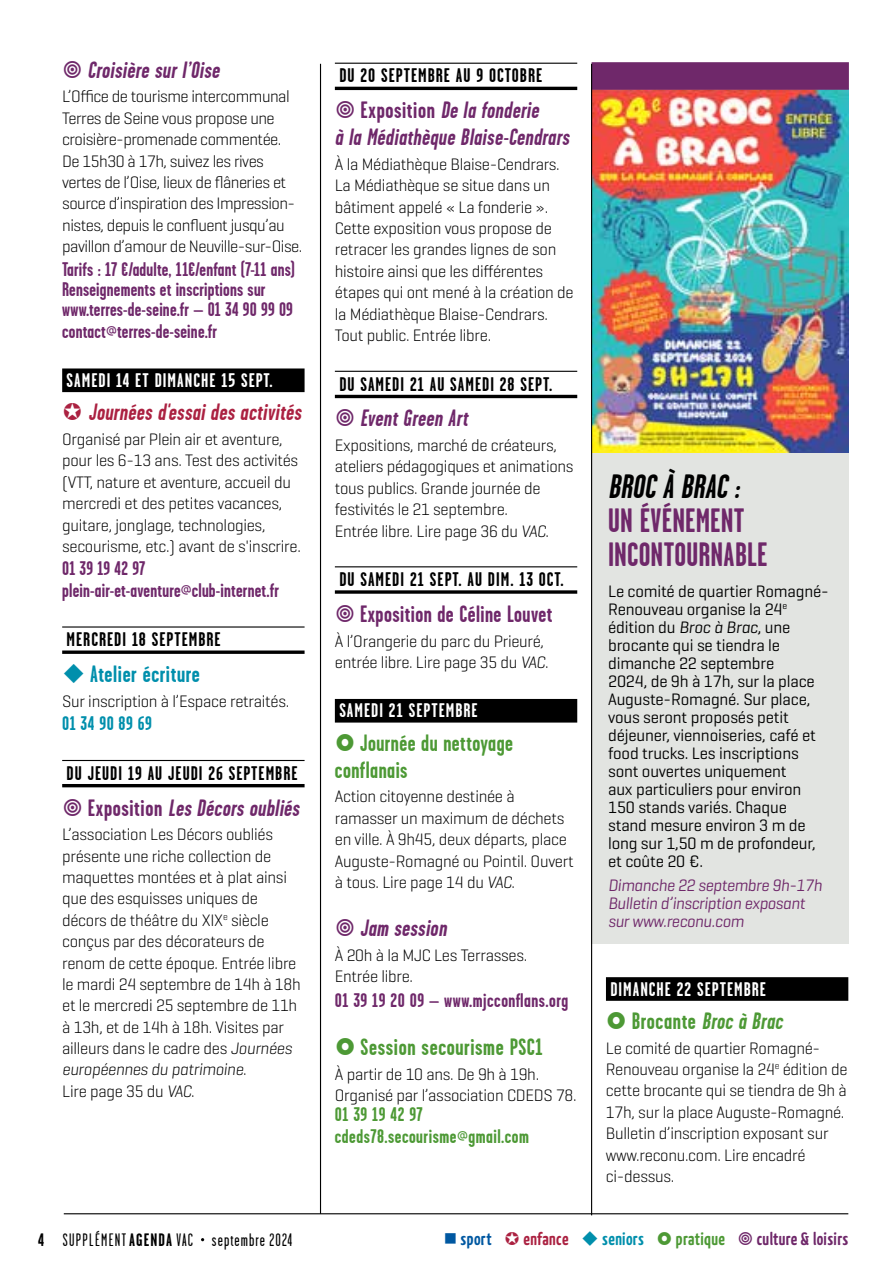
<style>
.page{position:relative;width:893px;height:1276px;background:#fff}
.page>*{position:absolute;margin:0;border:0;box-sizing:border-box;transform-origin:0 0}
.t1{font:700 33.75px/33.8px "Garage Gothic";letter-spacing:.005em;color:#6f286a}
.t2{font:italic 700 33.75px "Garage Gothic";color:#000}
.t3{font:italic 700 23.62px/27px "Garage Gothic";color:#6f286a;text-align:center}
.t4{font:700 23.62px/27px "Garage Gothic";letter-spacing:.02em;color:#4d9935}
.t5{font:italic 700 23.62px "Garage Gothic";color:#ab2141}
.t6{font:700 23.62px "Garage Gothic";letter-spacing:.02em;color:#6f286a}
.t7{font:italic 700 23.62px "Garage Gothic";color:#4d9935}
.t8{font:700 23.62px "Garage Gothic";letter-spacing:.025em;color:#008fac}
.t9{font:700 19.8px/20.7px "Garage Gothic";letter-spacing:.01em;color:#6f286a}
.t10{font:700 19.8px "Garage Gothic";letter-spacing:.05em;color:#000}
.t11{font:700 19.8px "Garage Gothic";letter-spacing:.05em;color:#fff}
.t12{font:700 19.8px/21.4px "Garage Gothic";letter-spacing:.025em;color:#4d9935}
.t13{font:700 19.8px "Garage Gothic";letter-spacing:.025em;color:#008fac}
.t14{font:18px "Garage Gothic FB";letter-spacing:.06em;color:#000}
.t15{font:700 18px "Kava OT";letter-spacing:.02em;color:#ab2141}
.t16{font:700 18px "Kava OT";letter-spacing:.02em;color:#6f286a}
.t17{font:700 18px "Kava OT";letter-spacing:.02em;color:#4d9935}
.t18{font:700 18px "Kava OT";letter-spacing:.02em;color:#0058a1}
.t19{font:300 16.88px/21.4px "Geogrotesque";letter-spacing:-.015em;color:#000}
.t20{font:16.88px/18px "Geogrotesque";letter-spacing:-.01em;color:#000}
.t21{font:italic 16.88px/18px "Geogrotesque";letter-spacing:-.02em;color:#6f286a}
.s1{font-style:normal}
.s2{font-style:italic}
.s3{font-family:"Garage Gothic";font-weight:700}
.s4{color:#008fac}
</style>
<div class="page">
<div style="left:592px;top:416px;width:257px;height:527px;background:#e2e4e1"></div>
<img style="left:592px;top:90px;width:257px;height:363px">
<div style="left:592px;top:62px;width:257px;height:28px;background:#6f286a"></div>
<hr style="left:591px;top:64px;width:1px;height:1151px;background:#000">
<hr style="left:64px;top:1213px;width:784px;height:1px;background:#000">
<div style="left:606px;top:977px;width:242px;height:24px;background:#000"></div>
<div style="left:62px;top:368px;width:243px;height:24px;background:#000"></div>
<svg style="left:62px;top:650px;width:243px;height:4px"></svg>
<hr style="left:62px;top:626px;width:243px;height:1px;background:#000">
<hr style="left:62px;top:784px;width:243px;height:3px;background:#000">
<hr style="left:62px;top:760px;width:243px;height:1px;background:#000">
<hr style="left:335px;top:87px;width:242px;height:3px;background:#000">
<hr style="left:335px;top:63px;width:242px;height:1px;background:#000">
<hr style="left:335px;top:395px;width:242px;height:3px;background:#000">
<hr style="left:335px;top:371px;width:242px;height:1px;background:#000">
<svg style="left:335px;top:590px;width:242px;height:4px"></svg>
<hr style="left:335px;top:566px;width:242px;height:1px;background:#000">
<div style="left:335px;top:699px;width:242px;height:23px;background:#000"></div>
<hr style="left:320px;top:64px;width:1px;height:1149px;background:#000">
<h2 class="t3" style="left:87px;top:56px;width:138px">Croisière surl’Oise</h2>
<p class="t19" style="left:62px;top:85px;width:242px">L’Office de tourisme intercommunal Terres de Seine vous propose une croisière-promenade commentée.<br>De 15h30 à 17h, suivez les rives vertes de l’Oise, lieux de flâneries et source d’inspiration des Impression&shy;nistes, depuis le confluent jusqu’au pavillon d’amour de Neuville-sur-Oise.</p>
<p class="t9" style="left:62px;top:258px;width:234px">Tarifs : 17 €/adulte, 11€/enfant (7-11 ans)<br>Renseignements et inscriptions sur www.terres-de-seine.fr – 01 34 90 99 09 contact@terres-de-seine.fr</p>
<p class="t11" style="left:67px;top:368px;width:208px">SAMEDI 14 ET DIMANCHE 15 SEPT.</p>
<h2 class="t5" style="left:88px;top:398px;width:219px">Journées d'essaides activités</h2>
<p class="t19" style="left:62px;top:428px;width:240px">Organisé par Plein air et aventure, pour les 6-13 ans. Test des activités (VTT, nature et aventure, accueil du mercredi et des petites vacances, guitare, jonglage, technologies, secourisme, etc.) avant de s'inscrire.</p>
<p class="t9" style="left:62px;top:557px;width:218px;line-height:21.4px">01 39 19 42 97 plein-air-et-aventure@club-internet.fr</p>
<p class="t10" style="left:67px;top:627px;width:156px">MERCREDI 18 SEPTEMBRE</p>
<h2 class="t8" style="left:90px;top:659px;width:111px">Atelier écriture</h2>
<p class="t19" style="left:62px;top:690px;width:229px">Sur inscription à l’Espace retraités.</p>
<p class="t13" style="left:62px;top:711px;width:91px">01 34 90 89 69</p>
<p class="t10" style="left:67px;top:760px;width:232px">DU JEUDI 19 AU JEUDI 26 SEPTEMBRE</p>
<h2 class="t3" style="left:88px;top:793px;width:217px"><span class="s1">E x p o s i t i o n</span> Les Décors oubliés</h2>
<p class="t19" style="left:62px;top:823px;width:240px">L’association Les Décors oubliés présente une riche collection de maquettes montées et à plat ainsi que des esquisses uniques de décors de théâtre du XIX<sup>e</sup> siècle conçus par des décorateurs de renom de cette époque. Entrée libre le mardi 24 septembre de 14h à 18h et le mercredi 25 septembre de 11h à 13h, et de 14h à 18h. Visites par ailleurs dans le cadre des <span class="s2">Journées européennes du patrimoine</span>.<br>Lire page 35 du <span class="s2">VAC</span>.</p>
<p class="t10" style="left:339px;top:63px;width:204px">DU 20 SEPTEMBRE AU 9 OCTOBRE</p>
<h2 class="t3" style="left:335px;top:96px;width:240px"><span class="s1">Exposition</span> De la fonderie<br>à la Médiathèque Blaise-Cendrars</h2>
<p class="t19" style="left:335px;top:153px;width:240px">À la Médiathèque Blaise-Cendrars.<br>La Médiathèque se situe dans un bâtiment appelé « La fonderie ».<br>Cette exposition vous propose de retracer les grandes lignes de son histoire ainsi que les différentes étapes qui ont mené à la création de la Médiathèque Blaise-Cendrars.<br>Tout public. Entrée libre.</p>
<p class="t10" style="left:339px;top:371px;width:214px">DU SAMEDI 21 AU SAMEDI 28 SEPT.</p>
<h2 class="t3" style="left:360px;top:404px;width:114px">EventGreen Art</h2>
<p class="t19" style="left:335px;top:434px;width:240px">Expositions, marché de créateurs, ateliers pédagogiques et animations tous publics. Grande journée de festivités le 21 septembre.<br>Entrée libre. Lire page 36 du <span class="s2">VAC</span>.</p>
<p class="t10" style="left:339px;top:567px;width:226px">DU SAMEDI 21 SEPT. AU DIM. 13 OCT.</p>
<h2 class="t6" style="left:360px;top:599px;width:194px">Exposition de Céline Louvet</h2>
<p class="t19" style="left:335px;top:629px;width:215px">À l’Orangerie du parc du Prieuré, entrée libre. Lire page 35 du <span class="s2">VAC</span>.</p>
<p class="t11" style="left:339px;top:698px;width:140px">SAMEDI 21 SEPTEMBRE</p>
<h2 class="t4" style="left:335px;top:729px;width:180px;text-indent:25px">Journée du nettoyage conflanais</h2>
<p class="t19" style="left:335px;top:785px;width:240px">Action citoyenne destinée à ramasser un maximum de déchets en ville. À 9h45, deux départs, place<br>Auguste-Romagné ou Pointil. Ouvert à tous. Lire page 14 du <span class="s2">VAC</span>.</p>
<h2 class="t3" style="left:360px;top:914px;width:92px">Jam session</h2>
<p class="t19" style="left:335px;top:944px;width:194px">À 20h à la MJC Les Terrasses.<br>Entrée libre.</p>
<p class="t9" style="left:335px;top:989px;width:235px">01 39 19 20 09 – www.mjcconflans.org</p>
<h2 class="t4" style="left:361px;top:1033px;width:184px">Session secourisme PSC1</h2>
<p class="t19" style="left:335px;top:1063px;width:243px">À partir de 10 ans. De 9h à 19h.<br>Organisé par l’association CDEDS 78.</p>
<p class="t12" style="left:335px;top:1103px;width:196px">01 39 19 42 97 cdeds78.secourisme@gmail.com</p>
<h1 class="t2" style="left:608px;top:466px;width:139px">BROCÀBRAC:</h1>
<h1 class="t1" style="left:608px;top:503px;width:161px">UN ÉVÉNEMENT<br>INCONTOURNABLE</h1>
<p class="t20" style="left:608px;top:581px;width:222px">Le comité de quartier Romagné-<br>Renouveau organise la 24<sup>e </sup>édition du <span class="s2">Broc à Brac</span>, une brocante qui se tiendra le dimanche 22 septembre<br>2024, de 9h à 17h, sur la place<br>Auguste-Romagné. Sur place, vous seront proposés petit déjeuner, viennoiseries, café et food trucks. Les inscriptions sont ouvertes uniquement<br>aux particuliers pour environ<br>150 stands variés. Chaque stand mesure environ 3 m de long sur 1,50 m de profondeur, et coûte 20 €.</p>
<p class="t21" style="left:608px;top:876px;width:215px">Dimanche 22 septembre 9h-17h<br>Bulletin d’inscription exposant sur www.reconu.com</p>
<p class="t11" style="left:610px;top:976px;width:157px">DIMANCHE 22 SEPTEMBRE</p>
<h2 class="t7" style="left:632px;top:1006px;width:157px"><span class="s1">Brocante</span> Broc à Brac</h2>
<p class="t19" style="left:606px;top:1036px;width:243px">Le comité de quartier Romagné-<br>Renouveau organise la 24<sup>e</sup> édition de cette brocante qui se tiendra de 9h à<br>17h, sur la place Auguste-Romagné.<br>Bulletin d’inscription exposant sur www.reconu.com. Lire encadré ci-dessus.</p>
<p class="t14" style="left:38px;top:1230px;width:256px"><span class="s3">4</span> SUPPLÉMENT <span class="s3">AGENDA</span> VAC septembre 2024</p>
<p class="t18" style="left:444px;top:1227px;width:49px">■ sport</p>
<p class="t15" style="left:523px;top:1227px;width:122px">enfance <span class="s4">◆ seniors</span></p>
<p class="t17" style="left:676px;top:1227px;width:51px">pratique</p>
<p class="t16" style="left:757px;top:1227px;width:93px">culture &amp; loisirs</p>
</div>
